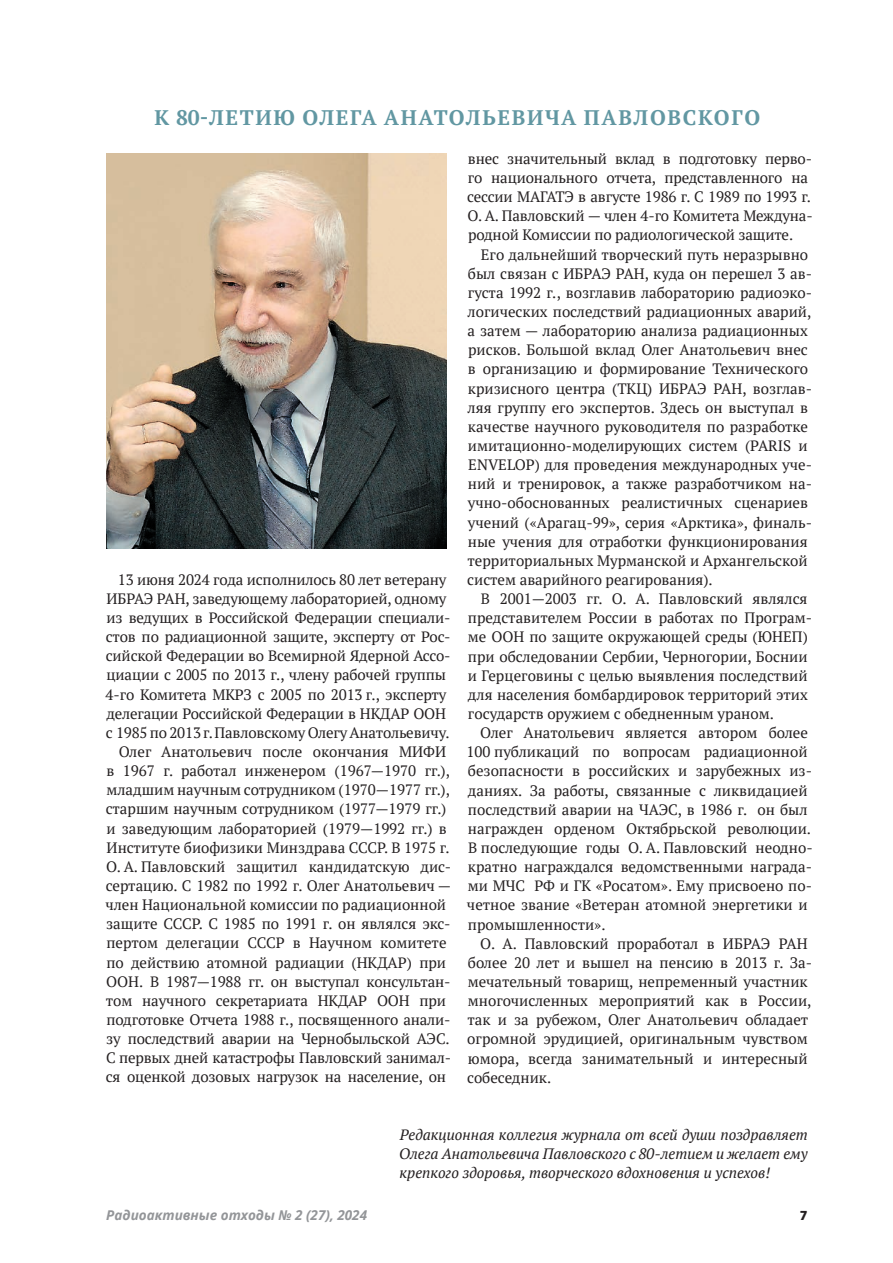
<style>
.page{position:relative;width:893px;height:1263px;background:#fff}
.page>*{position:absolute;margin:0;border:0;box-sizing:border-box;transform-origin:0 0}
.t1{font:700 21px "PT Serif";letter-spacing:.08em;color:#6197a2}
.t2{font:15px/19.2px "PT Serif";color:#231f20}
.t3{font:italic 15px/19.2px "PT Serif";color:#231f20;text-align:justify}
.t4{font:italic 700 13.5px "Noto Sans";color:#939598}
.t5{font:900 13.5px "PF Agora Sans Pro";color:#231f20}
</style>
<div class="page">
<img style="left:106px;top:153px;width:340px;height:395px">
<h1 class="t1" style="left:155px;top:104px;width:607px">К 80-ЛЕТИЮ ОЛЕГА АНАТОЛЬЕВИЧА ПАВЛОВСКОГО</h1>
<p class="t2" style="left:105px;top:570px;width:347px;text-align:center">13 июня 2024 года исполнилось 80 лет ветерану ИБРАЭ РАН, заведующему лабораторией, одному из ведущих в Российской Федерации специали&shy;стов по радиационной защите, эксперту от Рос&shy;сийской Федерации во Всемирной Ядерной Ассо&shy;циации с 2005 по 2013 г. , члену рабочей группы 4-го Комитета МКРЗ с 2005 по 2013 г. , эксперту делегации Российской Федерации в НКДАР ООН с 1985 по 2013 г. Павловскому Олегу Анатольевичу.<br>Олег Анатольевич после окончания МИФИ<br>в 1967 г. работал инженером (1967—1970 гг.), младшим научным сотрудником (1970—1977 гг.), старшим научным сотрудником (1977—1979 гг.) и заведующим лабораторией (1979—1992 гг.) в Институте биофизики Минздрава СССР. В 1975 г.<br>О. А. Павловский защитил кандидатскую дис&shy;сертацию. С 1982 по 1992 г. Олег Анатольевич — член Национальной комиссии по радиационной защите СССР. С 1985 по 1991 г. он являлся экс&shy;пертом делегации СССР в Научном комитете по действию атомной радиации (НКДАР) при ООН. В 1987—1988 гг. он выступал консультан&shy;том научного секретариата НКДАР ООН при подготовке Отчета 1988 г. , посвященного анали&shy;зу последствий аварии на Чернобыльской АЭС.<br>С первых дней катастрофы Павловский занимал&shy;ся оценкой дозовых нагрузок на население, он</p>
<p class="t2" style="left:467px;top:149px;width:347px">внес значительный вклад в подготовку перво&shy;го национального отчета, представленного на сессии МАГАТЭ в августе 1986 г. С 1989 по 1993 г.<br>О. А. Павловский — член 4-го Комитета Междуна&shy;родной Комиссии по радиологической защите.</p>
<p class="t2" style="left:467px;top:244px;width:346px;text-indent:14px">Его дальнейший творческий путь неразрывно был связан с ИБРАЭ РАН, куда он перешел 3 ав&shy;густа 1992 г. , возглавив лабораторию радиоэко&shy;логических последствий радиационных аварий, а затем — лабораторию анализа радиационных рисков. Большой вклад Олег Анатольевич внес в организацию и формирование Технического кризисного центра (ТКЦ) ИБРАЭ РАН, возглав&shy;ляя группу его экспертов. Здесь он выступал в качестве научного руководителя по разработке имитационно-моделирующих систем (PARIS и ENVELOP) для проведения международных уче&shy;ний и тренировок, а также разработчиком на&shy;учно-обоснованных реалистичных сценариев учений («Арагац-99», серия «Арктика», финаль&shy;ные учения для отработки функционирования территориальных Мурманской и Архангельской систем аварийного реагирования).</p>
<p class="t2" style="left:468px;top:589px;width:346px;text-indent:13px">В 2001—2003 гг. О. А. Павловский являлся представителем России в работах по Програм&shy;ме ООН по защите окружающей среды (ЮНЕП) при обследовании Сербии, Черногории, Боснии и Герцеговины с целью выявления последствий для населения бомбардировок территорий этих государств оружием с обедненным ураном.</p>
<p class="t2" style="left:467px;top:723px;width:348px;text-indent:14px">Олег Анатольевич является автором более 100 публикаций по вопросам радиационной безопасности в российских и зарубежных из&shy;даниях. За работы, связанные с ликвидацией последствий аварии на ЧАЭС, в 1986 г. он был награжден орденом Октябрьской революции.<br>В последующие годы О. А. Павловский неодно&shy;кратно награждался ведомственными награда&shy;ми МЧС РФ и ГК «Росатом». Ему присвоено по&shy;четное звание «Ветеран атомной энергетики и промышленности».</p>
<p class="t2" style="left:467px;top:934px;width:346px;text-indent:13px">О. А. Павловский проработал в ИБРАЭ РАН более 20 лет и вышел на пенсию в 2013 г. За&shy;мечательный товарищ, непременный участник многочисленных мероприятий как в России, так и за рубежом, Олег Анатольевич обладает огромной эрудицией, оригинальным чувством юмора, всегда занимательный и интересный собеседник.</p>
<p class="t3" style="left:399px;top:1125px;width:410px">Редакционная коллегия журнала от всей души поздравляет Олега Анатольевича Павловского с 80-летием и желает ему крепкого здоровья, творческого вдохновения и успехов!</p>
<p class="t4" style="left:106px;top:1206px;width:262px">Радиоактивные отходы № 2 (27), 2024</p>
<p class="t5" style="left:800px;top:1207px;width:10px">7</p>
</div>
